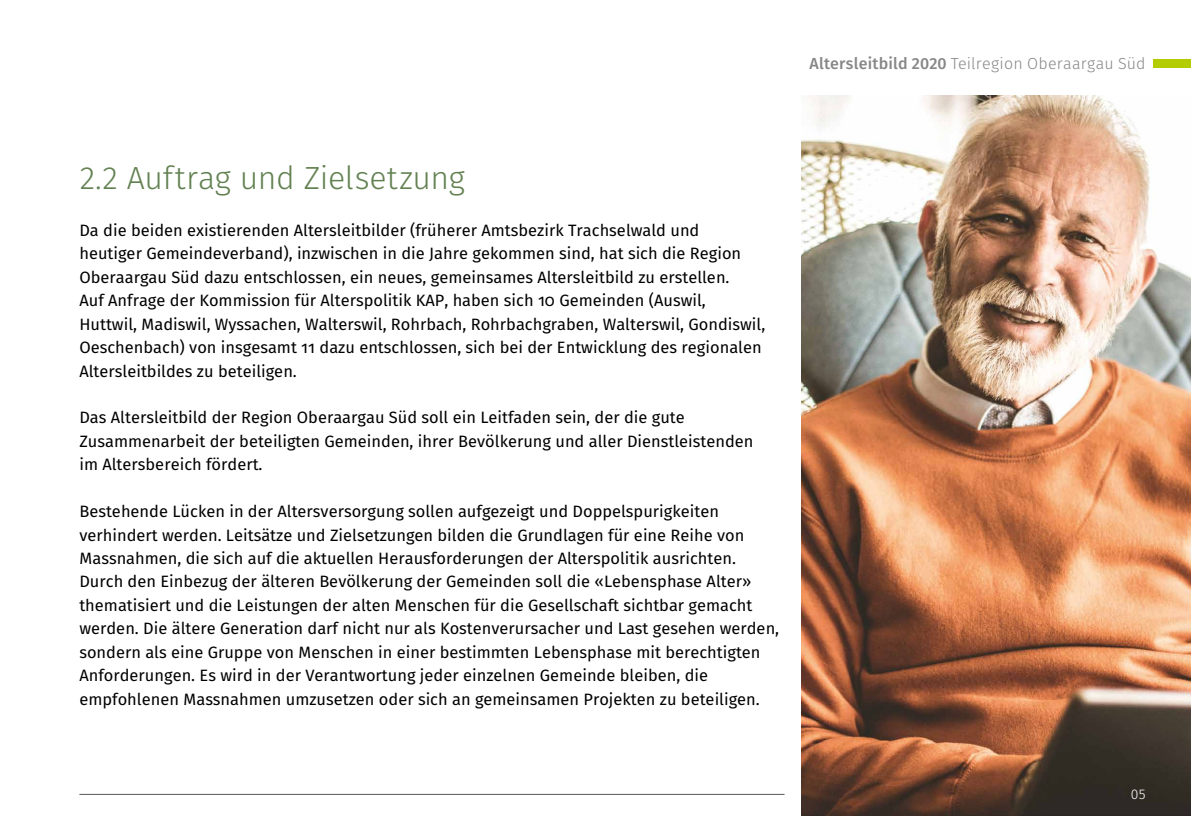
<style>
.page{position:relative;width:1191px;height:840px;background:#fff}
.page>*{position:absolute;margin:0;border:0;box-sizing:border-box;transform-origin:0 0}
.t1{font:300 32px "Fira Sans";letter-spacing:-.01em;color:#628151}
.t2{font:16.4px/23.4px "Fira Sans";color:#000}
.t3{font:300 16px "Fira Sans";letter-spacing:.01em;color:#878787}
.t4{font:300 14px "Fira Sans";color:#fff}
.s1{font-weight:500}
</style>
<div class="page">
<div style="left:1153px;top:60px;width:38px;height:8px;background:#b4cc04"></div>
<hr style="left:79px;top:793px;width:705px;height:1px;background:#575756">
<img style="left:801px;top:95px;width:390px;height:720px">
<p class="t3" style="left:809px;top:52px;width:337px"><span class="s1">Altersleitbild 2020</span> Teilregion Oberaargau Süd</p>
<h1 class="t1" style="left:79px;top:155px;width:387px">2.2 Auftrag und Zielsetzung</h1>
<p class="t2" style="left:79px;top:218px;width:687px">Da die beiden existierenden Altersleitbilder (früherer Amtsbezirk Trachselwald und heutiger Gemeindeverband), inzwischen in die Jahre gekommen sind, hat sich die Region Oberaargau Süd dazu entschlossen, ein neues, gemeinsames Altersleitbild zu erstellen.<br>Auf Anfrage der Kommission für Alterspolitik KAP, haben sich 10 Gemeinden (Auswil, Huttwil, Madiswil, Wyssachen, Walterswil, Rohrbach, Rohrbachgraben, Walterswil, Gondiswil, Oeschenbach) von insgesamt 11 dazu entschlossen, sich bei der Entwicklung des regionalen Altersleitbildes zu beteiligen.</p>
<p class="t2" style="left:79px;top:406px;width:675px">Das Altersleitbild der Region Oberaargau Süd soll ein Leitfaden sein, der die gute<br>Zusammenarbeit der beteiligten Gemeinden, ihrer Bevölkerung und aller Dienstleistenden im Altersbereich fördert.</p>
<p class="t2" style="left:79px;top:499px;width:701px">Bestehende Lücken in der Altersversorgung sollen aufgezeigt und Doppelspurigkeiten verhindert werden. Leitsätze und Zielsetzungen bilden die Grundlagen für eine Reihe von Massnahmen, die sich auf die aktuellen Herausforderungen der Alterspolitik ausrichten.<br>Durch den Einbezug der älteren Bevölkerung der Gemeinden soll die «Lebensphase Alter» thematisiert und die Leistungen der alten Menschen für die Gesellschaft sichtbar gemacht werden. Die ältere Generation darf nicht nur als Kostenverursacher und Last gesehen werden, sondern als eine Gruppe von Menschen in einer bestimmten Lebensphase mit berechtigten Anforderungen. Es wird in der Verantwortung jeder einzelnen Gemeinde bleiben, die empfohlenen Massnahmen umzusetzen oder sich an gemeinsamen Projekten zu beteiligen.</p>
<p class="t4" style="left:1130px;top:783px;width:16px">05</p>
</div>
